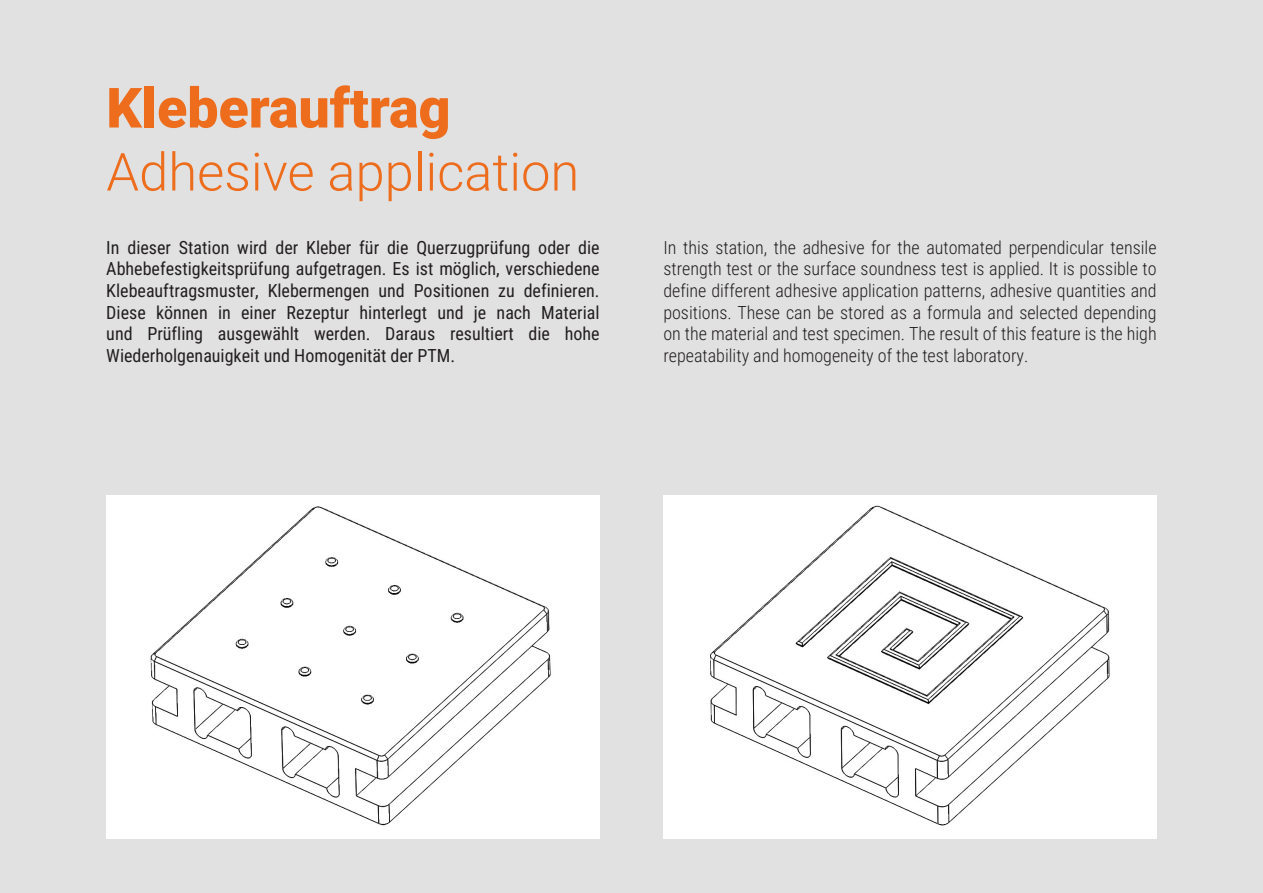
<style>
.page{position:relative;width:1263px;height:893px;background:#e1e1e1}
.page>*{position:absolute;margin:0;border:0;box-sizing:border-box;transform-origin:0 0}
.t1{font:900 55.5px "Roboto";color:#ed6d1d}
.t2{font:300 52.5px "Roboto";color:#ed6d1d}
.t3{font:300 18px/21.6px "Roboto Condensed";color:#231f20;text-align:justify}
.t4{font:18px/21.6px "Roboto Condensed";color:#231f20;text-align:justify}
</style>
<div class="page">
<img style="left:663px;top:495px;width:494px;height:344px">
<img style="left:106px;top:495px;width:494px;height:344px">
<p class="t1" style="left:106px;top:69px;width:346px">Kleberauftrag</p>
<p class="t2" style="left:106px;top:135px;width:474px">Adhesive application</p>
<p class="t4" style="left:106px;top:236px;width:495px">In dieser Station wird der Kleber für die Querzugprüfung oder die Abhebefestigkeitsprüfung aufgetragen. Es ist möglich, verschiedene Klebeauftragsmuster, Klebermengen und Positionen zu definieren.<br>Diese können in einer Rezeptur hinterlegt und je nach Material und Prüfling ausgewählt werden. Daraus resultiert die hohe Wiederholgenauigkeit und Homogenität der PTM.</p>
<p class="t3" style="left:663px;top:236px;width:495px">In this station, the adhesive for the automated perpendicular tensile strength test or the surface soundness test is applied. It is possible to define different adhesive application patterns, adhesive quantities and positions. These can be stored as a formula and selected depending on the material and test specimen. The result of this feature is the high repeatability and homogeneity of the test laboratory.</p>
</div>
